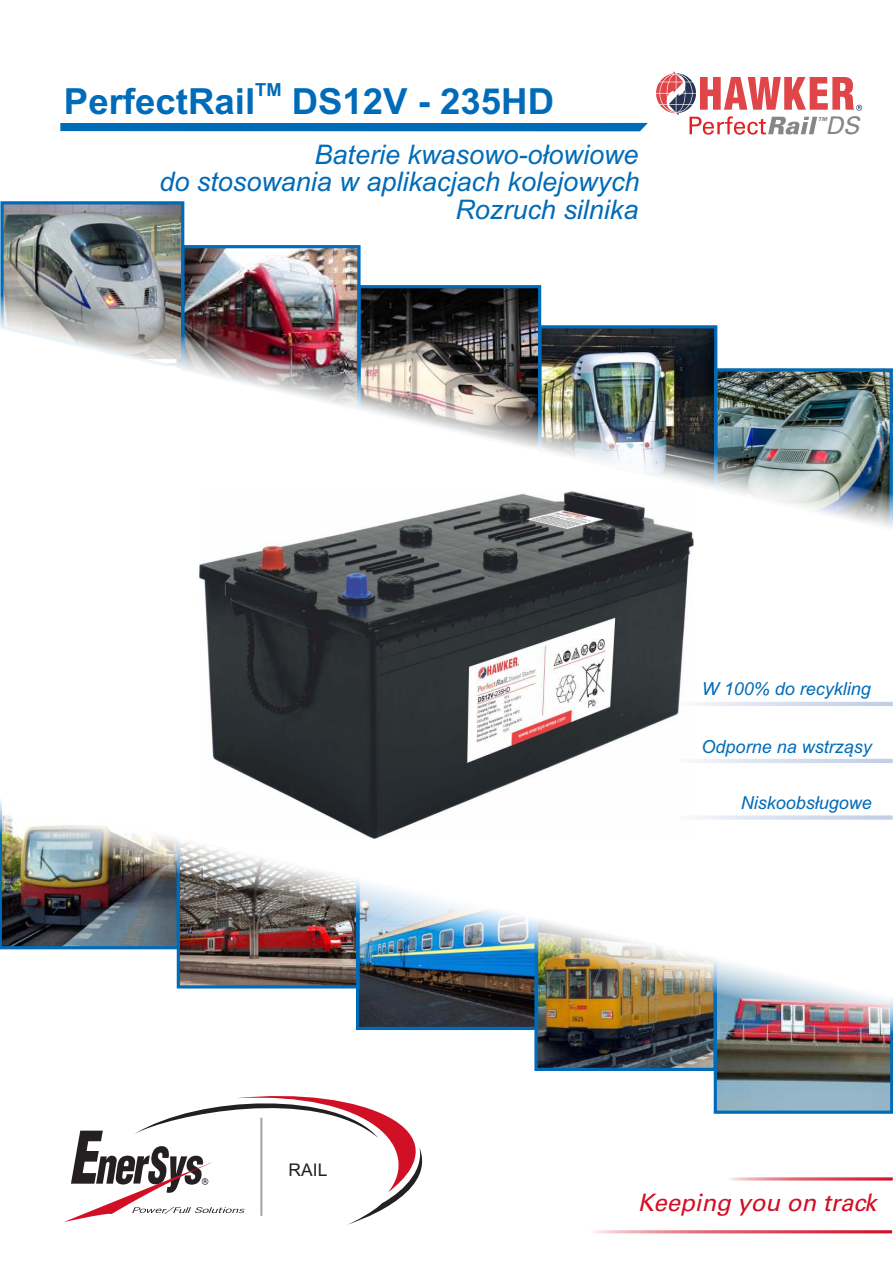
<style>
.page{position:relative;width:893px;height:1263px;background:#fff}
.page>*{position:absolute;margin:0;border:0;box-sizing:border-box;transform-origin:0 0}
.t1{font:700 36px "Arial";color:#006bb8}
.t2{font:italic 27px/27.6px "Arial";color:#006bb8;text-align:right}
.t3{font:italic 24.3px "Univers";color:#858787}
.t4{font:italic 24px "Univers";color:#d10f25}
.t5{font:italic 18px "Arial";color:#006bb8}
.t6{font:700 18px "Arial";color:#006bb8}
.t7{font:17.4px "Arial";color:#241f21}
.t8{font:italic 900 5.4px "Univers";color:#858787}
</style>
<div class="page">
<div style="left:60px;top:123px;width:588px;height:8px;background:#006bb8"></div>
<svg style="left:656px;top:71px;width:206px;height:64px"></svg>
<img style="left:0;top:201px;width:361px;height:82px">
<svg style="left:64px;top:1044px;width:829px;height:180px"></svg>
<img style="left:0;top:283px;width:893px;height:245px">
<img style="left:0;top:758px;width:893px;height:286px">
<img style="left:199px;top:491px;width:495px;height:347px">
<hr style="left:558px;top:1230px;width:334px;height:3px;background:#d10f25">
<hr style="left:710px;top:1177px;width:183px;height:3px;background:#d10f25">
<svg style="left:668px;top:815px;width:225px;height:5px"></svg>
<svg style="left:668px;top:759px;width:225px;height:4px"></svg>
<svg style="left:668px;top:702px;width:225px;height:4px"></svg>
<p class="t6" style="left:255px;top:83px;width:28px">TM</p>
<h1 class="t1" style="left:64px;top:87px;width:492px">PerfectRail DS12V - 235HD</h1>
<p class="t2" style="left:159px;top:143px;width:482px">Baterie kwasowo-ołowiowe<br>do stosowania w aplikacjach kolejowych<br>Rozruch silnika</p>
<p class="t8" style="left:818px;top:117px;width:10px">TM</p>
<p class="t3" style="left:825px;top:116px;width:35px">DS</p>
<p class="t7" style="left:289px;top:1163px;width:40px">RAIL</p>
<p class="t5" style="left:702px;top:682px;width:171px">W 100% do recykling</p>
<p class="t5" style="left:702px;top:740px;width:172px">Odporne na wstrząsy</p>
<p class="t5" style="left:741px;top:795px;width:133px">Niskoobsługowe</p>
<p class="t4" style="left:638px;top:1192px;width:240px">Keeping you on track</p>
</div>
